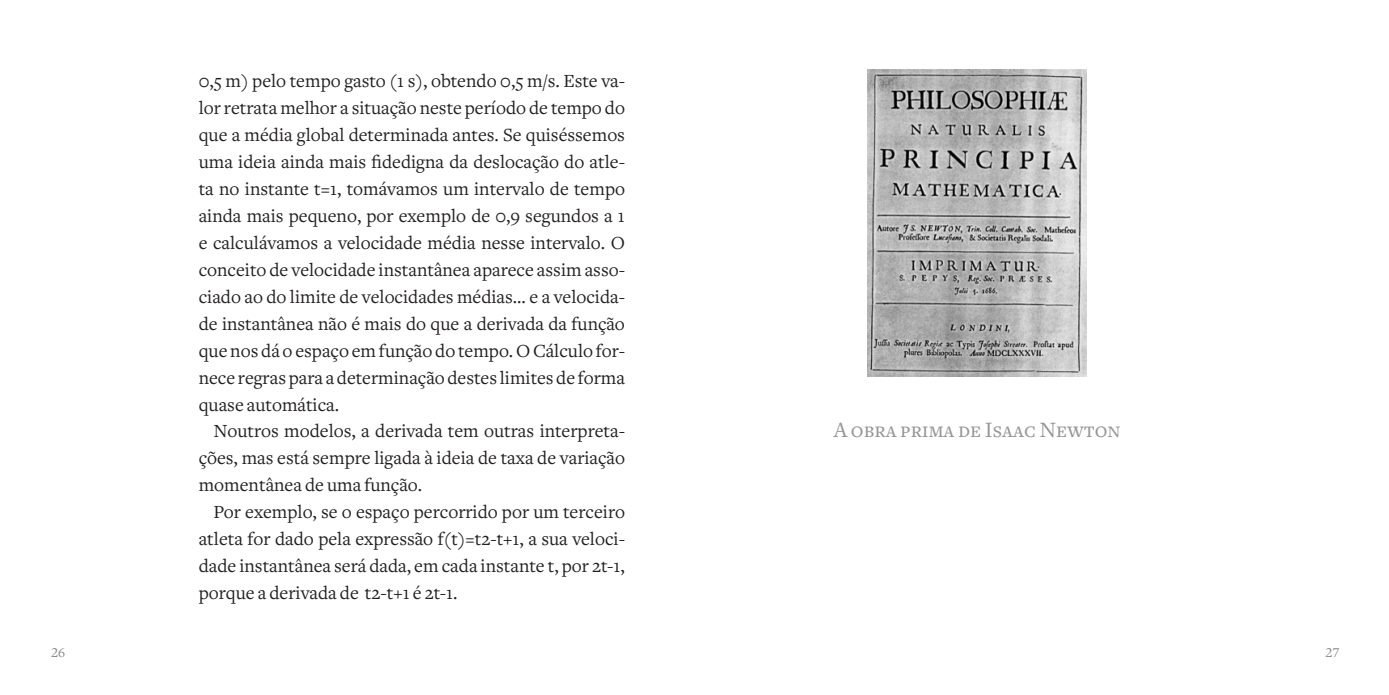
<style>
.page{position:relative;width:1389px;height:695px;background:#fff}
.page>*{position:absolute;margin:0;border:0;box-sizing:border-box;transform-origin:0 0}
.t1{font:22.75px "Freight Text Book SC";color:#939598}
.t2{font:19.25px/26.9px "Freight Text";color:#231f20;text-align:justify}
.t3{font:14px "Freight Text Book SC";color:#808285}
</style>
<div class="page">
<img style="left:868px;top:69px;width:218px;height:307px">
<p class="t2" style="left:199px;top:67px;width:428px">0,5 m) pelo tempo gasto (1 s), obtendo 0,5 m/s. Este va&shy;lor retrata melhor a situação neste período de tempo do que a média global determinada antes. Se quiséssemos uma ideia ainda mais fidedigna da deslocação do atle&shy;ta no instante t=1, tomávamos um intervalo de tempo ainda mais pequeno, por exemplo de 0,9 segundos a 1 e calculávamos a velocidade média nesse intervalo. O conceito de velocidade instantânea aparece assim asso&shy;ciado ao do limite de velocidades médias... e a velocida&shy;de instantânea não é mais do que a derivada da função que nos dá o espaço em função do tempo. O Cálculo for&shy;nece regras para a determinação destes limites de forma quase automática.</p>
<p class="t2" style="left:199px;top:418px;width:428px;text-indent:15px">Noutros modelos, a derivada tem outras interpreta&shy;ções, mas está sempre ligada à ideia de taxa de variação momentânea de uma função.</p>
<p class="t2" style="left:199px;top:499px;width:428px;text-indent:15px">Por exemplo, se o espaço percorrido por um terceiro atleta for dado pela expressão f(t)=t2-t+1, a sua veloci&shy;dade instantânea será dada, em cada instante t, por 2t-1, porque a derivada de t2-t+1 é 2t-1.</p>
<p class="t1" style="left:834px;top:417px;width:288px">A obra prima de Isaac Newton</p>
<p class="t3" style="left:51px;top:644px;width:15px">26</p>
<p class="t3" style="left:1325px;top:644px;width:15px">27</p>
</div>
